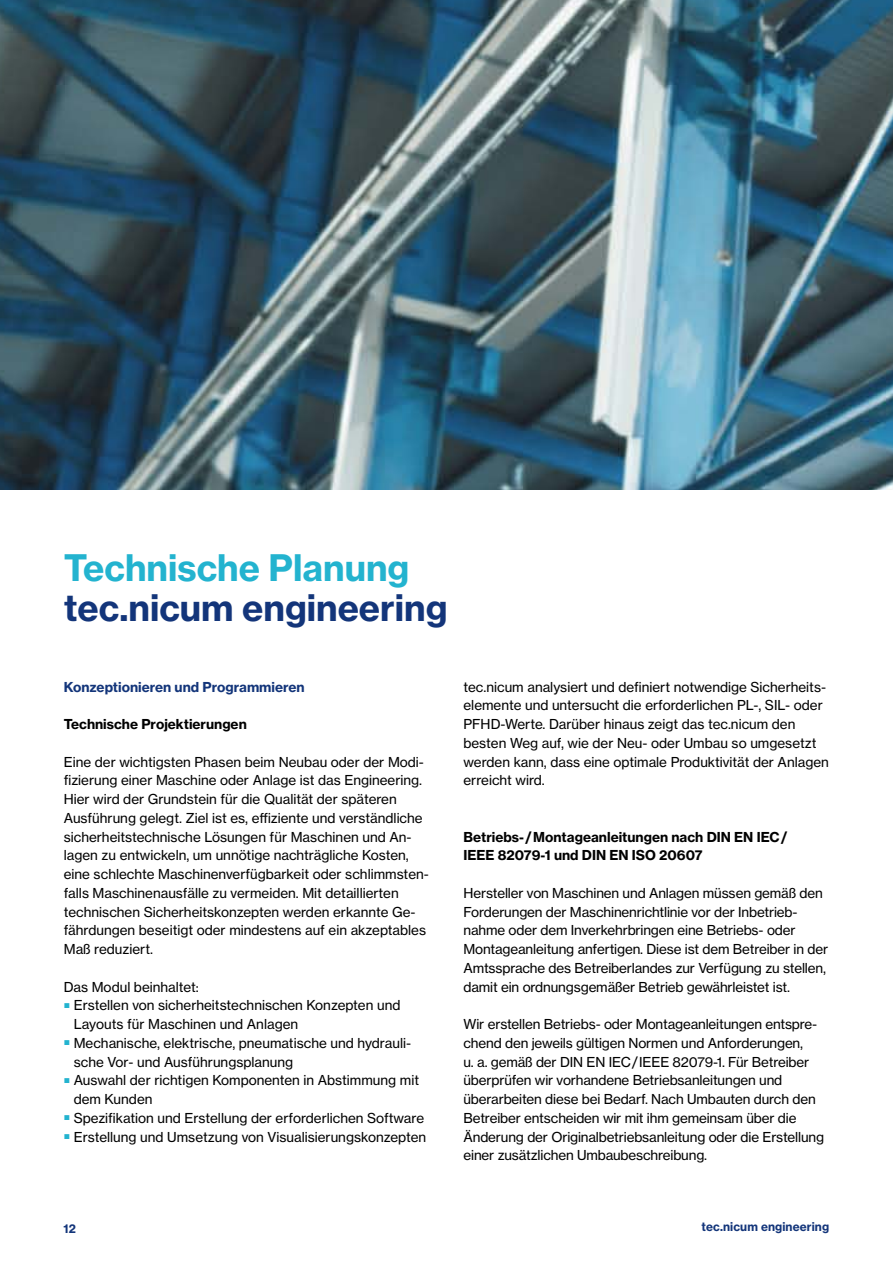
<style>
.page{position:relative;width:893px;height:1263px;background:#fff}
.page>*{position:absolute;margin:0;border:0;box-sizing:border-box;transform-origin:0 0}
.t1{font:36px "N Haas Grotesk TX Pro 75 Bd";color:#13357a}
.t2{font:36px "N Haas Grotesk TX Pro 75 Bd";color:#23b3cf}
.t3{font:13.5px/18.8px "N Haas Grotesk TX Pro 55 Rg";color:#000}
.t4{font:13.5px/18.8px "N Haas Grotesk TX Pro 75 Bd";color:#000}
.t5{font:13.5px "N Haas Grotesk TX Pro 75 Bd";color:#13357a}
.t6{font:12px "N Haas Grotesk TX Pro 75 Bd";letter-spacing:.01em;color:#13357a}
</style>
<div class="page">
<img style="left:0;top:0;width:893px;height:489px">
<h1 class="t2" style="left:64px;top:545px;width:347px">Technische Planung</h1>
<h1 class="t1" style="left:64px;top:585px;width:385px">tec.nicum engineering</h1>
<p class="t5" style="left:64px;top:678px;width:242px">Konzeptionieren und Programmieren</p>
<p class="t4" style="left:64px;top:715px;width:185px">Technische Projektierungen</p>
<p class="t3" style="left:64px;top:752px;width:367px">Eine der wichtigsten Phasen beim Neubau oder der Modi&shy;fizierung einer Maschine oder Anlage ist das Engineering.<br>Hier wird der Grundstein für die Qualität der späteren Ausführung gelegt. Ziel ist es, effiziente und verständliche sicherheitstechnische Lösungen für Maschinen und An&shy;lagen zu entwickeln, um unnötige nachträgliche Kosten, eine schlechte Maschinenverfügbarkeit oder schlimmsten&shy;falls Maschinenausfälle zu vermeiden. Mit detaillierten technischen Sicherheitskonzepten werden erkannte Ge&shy;fährdungen beseitigt oder mindestens auf ein akzeptables Maß reduziert.</p>
<p class="t3" style="left:64px;top:977px;width:137px">Das Modul beinhaltet:</p>
<p class="t3" style="left:74px;top:996px;width:328px;text-indent:-10px"><sup>■</sup> Erstellen von sicherheitstechnischen Konzepten und<br>Layouts für Maschinen und Anlagen</p>
<p class="t3" style="left:74px;top:1033px;width:339px;text-indent:-10px"><sup>■</sup> Mechanische, elektrische, pneumatische und hydrauli&shy;sche Vor- und Ausführungsplanung</p>
<p class="t3" style="left:74px;top:1071px;width:347px;text-indent:-10px"><sup>■</sup> Auswahl der richtigen Komponenten in Abstimmung mit dem Kunden</p>
<p class="t3" style="left:64px;top:1108px;width:362px"><sup>■</sup> Spezifikation und Erstellung der erforderlichen Software</p>
<p class="t3" style="left:64px;top:1127px;width:364px"><sup>■</sup> Erstellung und Umsetzung von Visualisierungskonzepten</p>
<p class="t3" style="left:463px;top:677px;width:367px">tec.nicum analysiert und definiert notwendige Sicherheits&shy;elemente und untersucht die erforderlichen PL-, SIL- oder PFHD-Werte. Darüber hinaus zeigt das tec.nicum den besten Weg auf, wie der Neu- oder Umbau so umgesetzt werden kann, dass eine optimale Produktivität der Anlagen erreicht wird.</p>
<p class="t4" style="left:463px;top:827px;width:325px">Betriebs- / Montageanleitungen nach DIN EN IEC /<br>IEEE 82079-1 und DIN EN ISO 20607</p>
<p class="t3" style="left:463px;top:883px;width:366px">Hersteller von Maschinen und Anlagen müssen gemäß den Forderungen der Maschinenrichtlinie vor der Inbetrieb&shy;nahme oder dem Inverkehrbringen eine Betriebs- oder Montageanleitung anfertigen. Diese ist dem Betreiber in der Amtssprache des Betreiberlandes zur Verfügung zu stellen, damit ein ordnungsgemäßer Betrieb gewährleistet ist.</p>
<p class="t3" style="left:463px;top:1015px;width:362px">Wir erstellen Betriebs- oder Montageanleitungen entspre&shy;chend den jeweils gültigen Normen und Anforderungen,<br>u. a. gemäß der DIN EN IEC / IEEE 82079-1. Für Betreiber überprüfen wir vorhandene Betriebsanleitungen und überarbeiten diese bei Bedarf. Nach Umbauten durch den Betreiber entscheiden wir mit ihm gemeinsam über die Änderung der Originalbetriebsanleitung oder die Erstellung einer zusätzlichen Umbaubeschreibung.</p>
<p class="t6" style="left:63px;top:1221px;width:14px">12</p>
<p class="t6" style="left:701px;top:1219px;width:129px">tec.nicum engineering</p>
</div>
